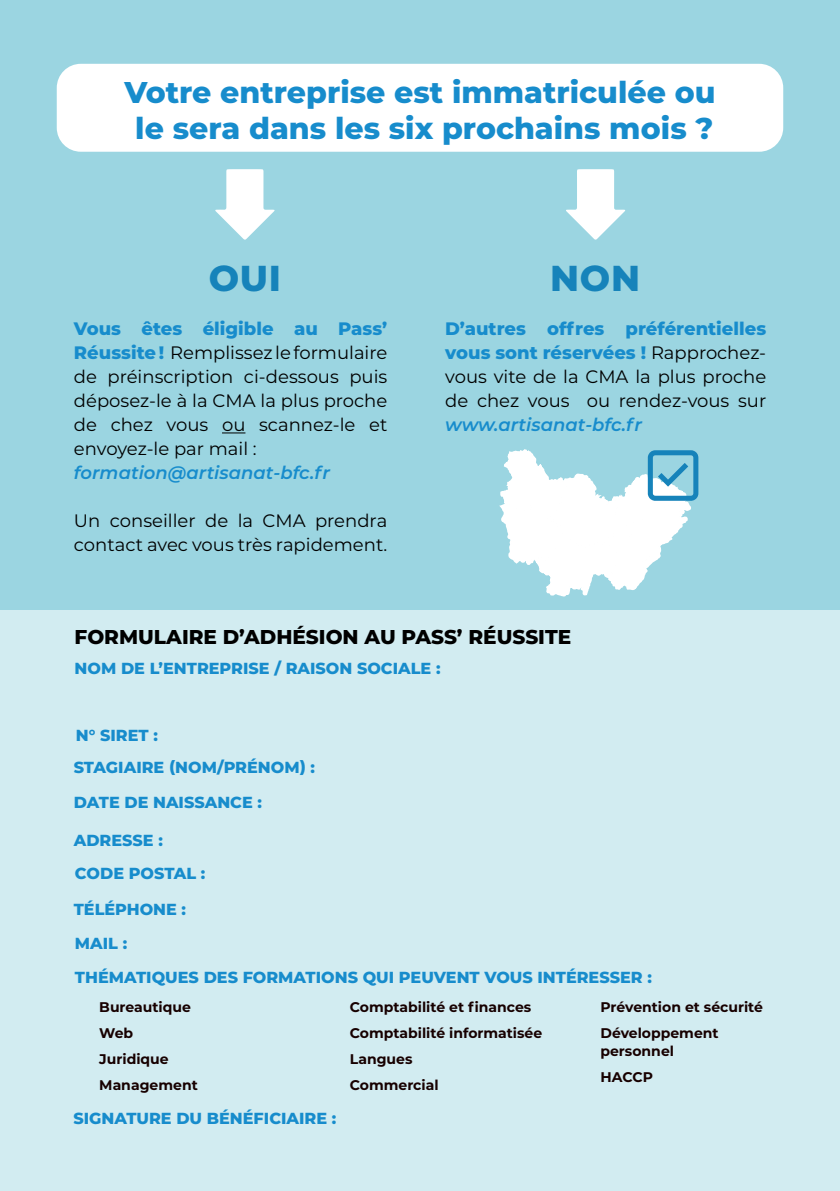
<style>
.page{position:relative;width:840px;height:1191px;background:#fff}
.page>*{position:absolute;margin:0;border:0;box-sizing:border-box;transform-origin:0 0}
.t1{font:800 36px "Montserrat";letter-spacing:.02em;color:#1683ba}
.t2{font:800 30px/36px "Montserrat";color:#178ccc;text-align:center}
.t3{font:800 20px "Montserrat";color:#000}
.t4{font:18px/24px "Montserrat";color:#000;text-align:justify}
.t5{font:italic 600 18px "Montserrat";color:#178ccc}
.t6{font:800 16px/33.4px "Montserrat";color:#178ccc}
.t7{font:700 14px/26px "Montserrat";color:#170000}
.s1{font-weight:800;color:#178ccc}
</style>
<div class="page">
<div style="left:0;top:0;width:839px;height:609px;background:#9bd5e1"></div>
<div style="left:0;top:609px;width:839px;height:582px;background:#d2ecf1"></div>
<div style="left:57px;top:64px;width:725px;height:88px;background:#fff;border-radius:24px"></div>
<svg style="left:215px;top:169px;width:59px;height:71px"></svg>
<svg style="left:566px;top:169px;width:59px;height:71px"></svg>
<svg style="left:222px;top:432px;width:23px;height:1px"></svg>
<svg style="left:499px;top:449px;width:199px;height:148px"></svg>
<h2 class="t2" style="left:124px;top:73px;width:592px">Votre entreprise est immatriculée ou le sera dans les six prochains mois ?</h2>
<h1 class="t1" style="left:208px;top:252px;width:74px">OUI</h1>
<h1 class="t1" style="left:549px;top:252px;width:91px">NON</h1>
<p class="t4" style="left:74px;top:316px;width:315px"><span class="s1">Vous êtes éligible au Pass’ Réussite !</span> Remplissez le formulaire de préinscription ci-dessous puis déposez-le à la CMA la plus proche de chez vous ou scannez-le et envoyez-le par mail :</p>
<p class="t5" style="left:74px;top:460px;width:257px">formation@artisanat-bfc.fr</p>
<p class="t4" style="left:74px;top:508px;width:315px">Un conseiller de la CMA prendra contact avec vous très rapidement.</p>
<p class="t4" style="left:445px;top:316px;width:322px"><span class="s1">D’autres offres préférentielles vous sont réservées !</span> Rapprochez&shy;vous vite de la CMA la plus proche de chez vous ou rendez-vous sur</p>
<p class="t5" style="left:445px;top:412px;width:198px">www.artisanat-bfc.fr</p>
<p class="t3" style="left:75px;top:622px;width:498px">FORMULAIRE D’ADHÉSION AU PASS’ RÉUSSITE</p>
<p class="t6" style="left:75px;top:651px;width:367px">NOM DE L’ENTREPRISE / RAISON SOCIALE :</p>
<p class="t6" style="left:74px;top:719px;width:243px;line-height:31.8px">N° SIRET :<br>STAGIAIRE (NOM/PRÉNOM) :</p>
<p class="t6" style="left:74px;top:785px;width:190px">DATE DE NAISSANCE :</p>
<p class="t6" style="left:74px;top:822px;width:133px">ADRESSE :<br>CODE POSTAL :</p>
<p class="t6" style="left:74px;top:892px;width:114px">TÉLÉPHONE :<br>MAIL :</p>
<p class="t6" style="left:75px;top:959px;width:578px">THÉMATIQUES DES FORMATIONS QUI PEUVENT VOUS INTÉRESSER :</p>
<p class="t7" style="left:99px;top:993px;width:100px">Bureautique<br>Web<br>Juridique<br>Management</p>
<p class="t7" style="left:349px;top:993px;width:194px">Comptabilité et finances<br>Comptabilité informatisée<br>Langues<br>Commercial</p>
<p class="t7" style="left:600px;top:993px;width:164px">Prévention et sécurité<br>Développement</p>
<p class="t7" style="left:600px;top:1037px;width:75px">personnel<br>HACCP</p>
<p class="t6" style="left:73px;top:1101px;width:264px">SIGNATURE DU BÉNÉFICIAIRE :</p>
</div>
